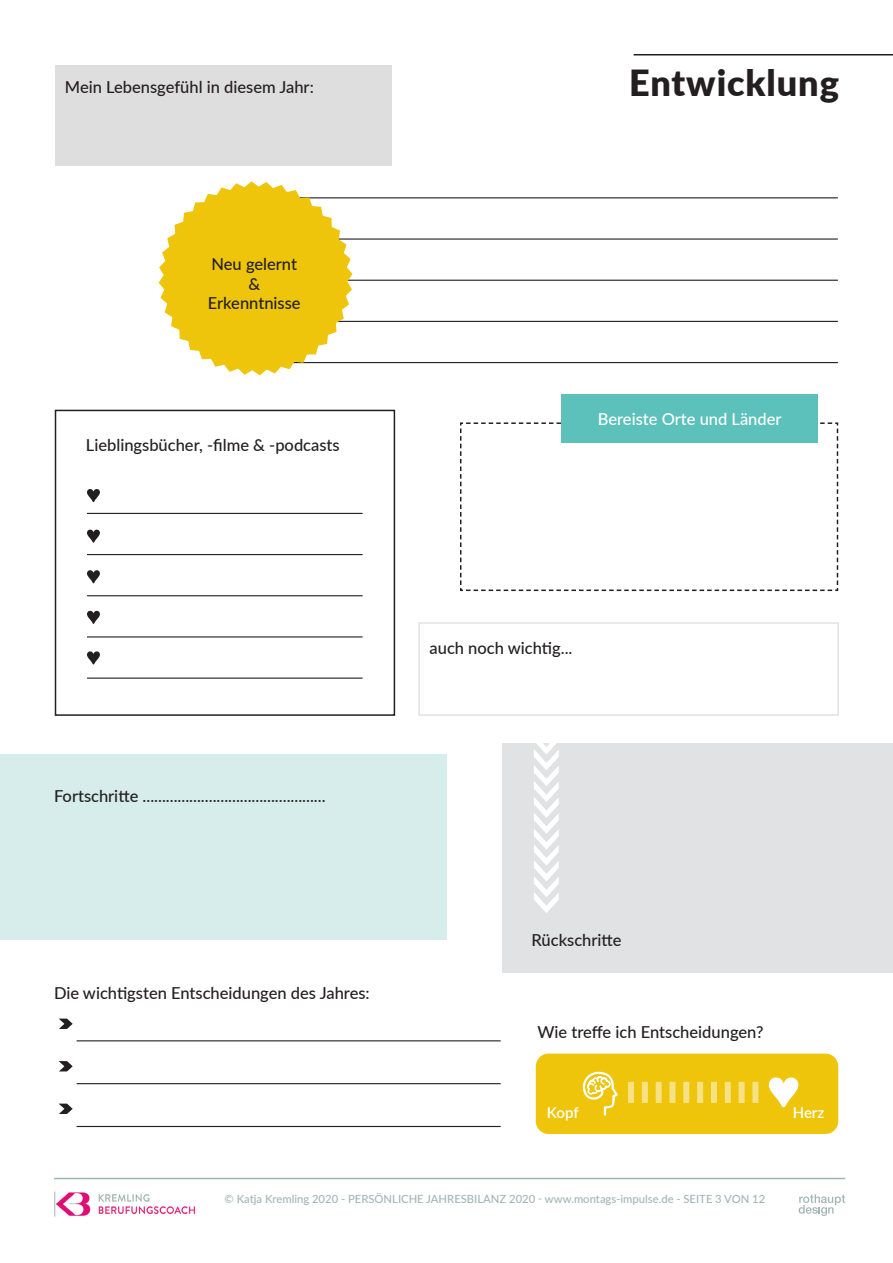
<style>
.page{position:relative;width:893px;height:1263px;background:#fff}
.page>*{position:absolute;margin:0;border:0;box-sizing:border-box;transform-origin:0 0}
.t1{font:900 36px "Lato";letter-spacing:.025em;color:#231f20}
.t2{font:500 16.5px/19.8px "Lato";color:#231f20;text-align:center}
.t3{font:500 16.5px "Lato";color:#fff}
.t4{font:600 15px "Lato";letter-spacing:-.005em;color:#fff}
.t5{font:500 11.25px "Lato";color:#a3b4b5}
</style>
<div class="page">
<img style="left:54px;top:1191px;width:141px;height:26px">
<hr style="left:54px;top:1178px;width:791px;height:1px;background:#a3b4b5">
<svg style="left:799px;top:1194px;width:46px;height:22px"></svg>
<div style="left:503px;top:743px;width:390px;height:229px;background:#e1e2e4"></div>
<svg style="left:534px;top:743px;width:25px;height:170px"></svg>
<div style="left:418px;top:622px;width:421px;height:94px;background:#fff;border:2px solid #e1e2e4"></div>
<div style="left:56px;top:66px;width:336px;height:100px;background:#dedede"></div>
<div style="left:536px;top:1053px;width:302px;height:81px;background:#eec50b;border-radius:13px"></div>
<div style="left:0;top:754px;width:446px;height:186px;background:#d6edeb"></div>
<svg style="left:87px;top:489px;width:13px;height:13px"></svg>
<svg style="left:87px;top:530px;width:13px;height:13px"></svg>
<svg style="left:87px;top:570px;width:13px;height:13px"></svg>
<svg style="left:87px;top:651px;width:13px;height:13px"></svg>
<svg style="left:87px;top:611px;width:13px;height:13px"></svg>
<svg style="left:769px;top:1077px;width:29px;height:30px"></svg>
<hr style="left:287px;top:238px;width:551px;height:2px;background:#231f20">
<hr style="left:287px;top:197px;width:551px;height:1px;background:#231f20">
<hr style="left:287px;top:280px;width:551px;height:1px;background:#231f20">
<hr style="left:287px;top:321px;width:551px;height:1px;background:#231f20">
<hr style="left:287px;top:362px;width:551px;height:1px;background:#231f20">
<svg style="left:159px;top:181px;width:193px;height:194px"></svg>
<div style="left:55px;top:410px;width:340px;height:306px;border:2px solid #231f20"></div>
<svg style="left:460px;top:422px;width:379px;height:170px"></svg>
<div style="left:561px;top:394px;width:257px;height:48px;background:#5cc1ba"></div>
<hr style="left:87px;top:554px;width:276px;height:1px;background:#231f20">
<hr style="left:87px;top:513px;width:276px;height:1px;background:#231f20">
<hr style="left:87px;top:595px;width:276px;height:1px;background:#231f20">
<hr style="left:87px;top:636px;width:276px;height:1px;background:#231f20">
<hr style="left:87px;top:677px;width:276px;height:2px;background:#231f20">
<hr style="left:77px;top:1040px;width:424px;height:1px;background:#231f20">
<hr style="left:77px;top:1083px;width:424px;height:1px;background:#231f20">
<hr style="left:77px;top:1126px;width:424px;height:1px;background:#231f20">
<svg style="left:59px;top:1018px;width:14px;height:11px"></svg>
<svg style="left:59px;top:1061px;width:14px;height:10px"></svg>
<svg style="left:59px;top:1103px;width:14px;height:11px"></svg>
<div style="left:628px;top:1082px;width:6px;height:21px;background:#f6e184"></div>
<div style="left:642px;top:1082px;width:6px;height:21px;background:#f6e184"></div>
<div style="left:656px;top:1082px;width:6px;height:21px;background:#f6e184"></div>
<div style="left:669px;top:1082px;width:6px;height:21px;background:#f6e184"></div>
<div style="left:683px;top:1082px;width:6px;height:21px;background:#f6e184"></div>
<div style="left:697px;top:1082px;width:6px;height:21px;background:#f6e184"></div>
<div style="left:711px;top:1082px;width:6px;height:21px;background:#f6e184"></div>
<div style="left:725px;top:1082px;width:6px;height:21px;background:#f6e184"></div>
<div style="left:739px;top:1082px;width:6px;height:21px;background:#f6e184"></div>
<div style="left:752px;top:1082px;width:6px;height:21px;background:#f6e184"></div>
<svg style="left:584px;top:1071px;width:34px;height:45px"></svg>
<hr style="left:634px;top:54px;width:259px;height:2px;background:#231f20">
<p class="t2" style="left:65px;top:76px;width:250px">Mein Lebensgefühl in diesem Jahr:</p>
<p class="t2" style="left:208px;top:253px;width:94px">Neu gelernt &amp;<br>Erkenntnisse</p>
<p class="t2" style="left:86px;top:435px;width:255px">Lieblingsbücher, -filme &amp; -podcasts</p>
<h1 class="t1" style="left:629px;top:56px;width:211px">Entwicklung</h1>
<p class="t3" style="left:598px;top:407px;width:185px">Bereiste Orte und Länder</p>
<p class="t2" style="left:54px;top:786px;width:273px">Fortschritte ...............................................</p>
<p class="t2" style="left:54px;top:982px;width:317px">Die wichtigsten Entscheidungen des Jahres:</p>
<p class="t2" style="left:430px;top:637px;width:144px">auch noch wichtig...</p>
<p class="t2" style="left:531px;top:930px;width:92px">Rückschritte</p>
<p class="t2" style="left:537px;top:1021px;width:228px">Wie treffe ich Entscheidungen?</p>
<p class="t4" style="left:547px;top:1101px;width:33px">Kopf</p>
<p class="t4" style="left:793px;top:1101px;width:33px">Herz</p>
<p class="t5" style="left:225px;top:1191px;width:542px">© Katja Kremling 2020 - PERSÖNLICHE JAHRESBILANZ 2020 - www.montags-impulse.de - SEITE 3 VON 12</p>
</div>
